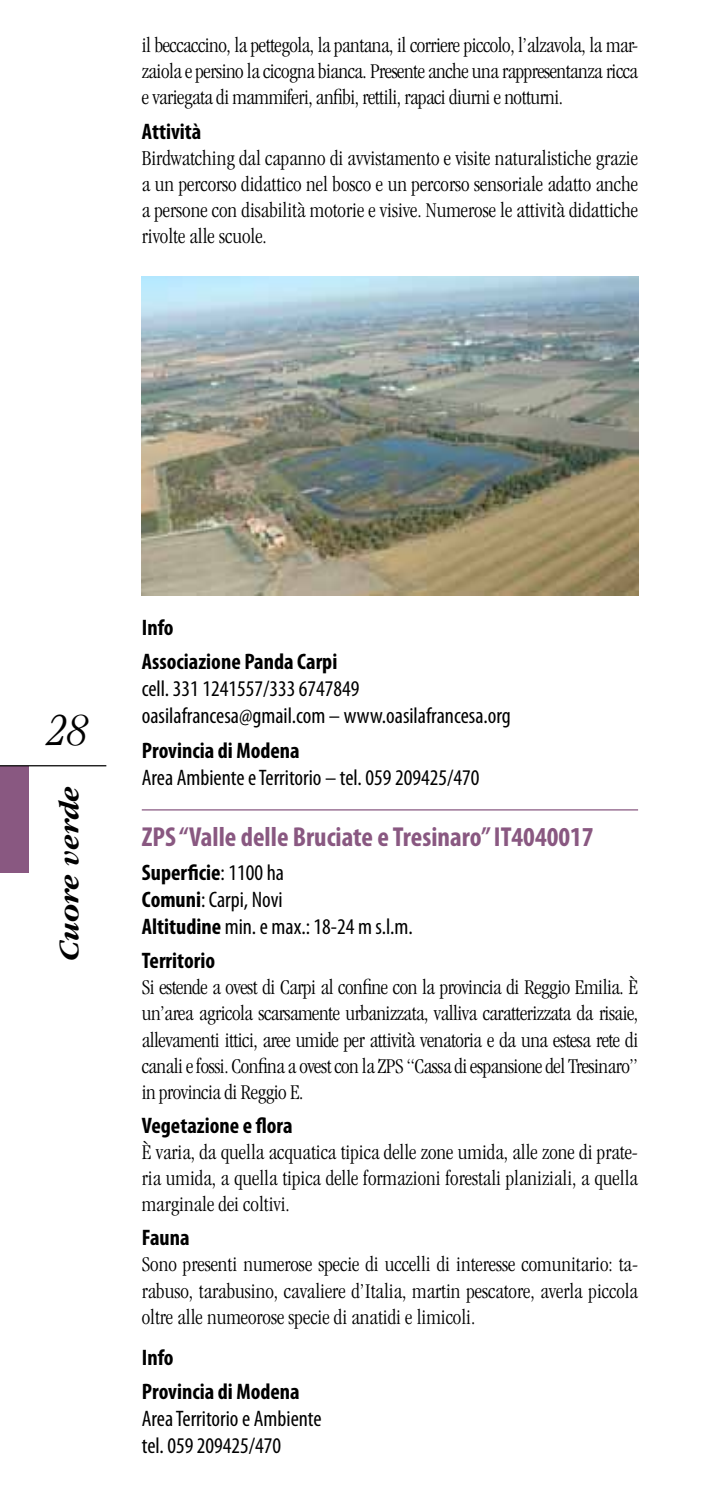
<style>
.page{position:relative;width:709px;height:1489px;background:#fff}
.page>*{position:absolute;margin:0;border:0;box-sizing:border-box;transform-origin:0 0}
.t1{font:italic 300 condensed 47.5px "Garamond";color:#000}
.t2{font:italic 700 30px "Garamond";letter-spacing:-.005em;color:#000}
.t3{font:700 condensed 27.5px "Myriad Pro";color:#895881}
.t4{font:condensed 22.5px/27px "Myriad Pro";color:#000}
.t5{font:700 condensed 22.5px/34px "Myriad Pro";color:#000}
.t6{font:300 condensed 21.75px/26px "Garamond";color:#000;text-align:justify}
.s1{font-weight:700}
</style>
<div class="page">
<hr style="left:142px;top:809px;width:496px;height:1px;background:#895881">
<img style="left:142px;top:276px;width:496px;height:319px">
<div style="left:0;top:766px;width:28px;height:106px;background:#895881"></div>
<hr style="left:0;top:765px;width:106px;height:1px;background:#000">
<p class="t6" style="left:142px;top:34px;width:498px">il beccaccino, la pettegola, la pantana, il corriere piccolo, l’alzavola, la mar&shy;zaiola e persino la cicogna bianca. Presente anche una rappresentanza ricca e variegata di mammiferi, anfibi, rettili, rapaci diurni e notturni.</p>
<p class="t5" style="left:142px;top:115px;width:61px">Attività</p>
<p class="t6" style="left:142px;top:146px;width:498px">Birdwatching dal capanno di avvistamento e visite naturalistiche grazie a un percorso didattico nel bosco e un percorso sensoriale adatto anche a persone con disabilità motorie e visive. Numerose le attività didattiche rivolte alle scuole.</p>
<h1 class="t1" style="left:47px;top:710px;width:43px">28</h1>
<h2 class="t2" style="left:58px;top:961px;width:177px;rotate:-90deg">Cuore verde</h2>
<p class="t5" style="left:142px;top:612px;width:197px">Info<br>Associazione Panda Carpi</p>
<p class="t4" style="left:142px;top:677px;width:370px">cell. 331 1241557/333 6747849 oasilafrancesa@gmail.com – www.oasilafrancesa.org</p>
<p class="t5" style="left:142px;top:734px;width:159px">Provincia di Modena</p>
<p class="t4" style="left:142px;top:765px;width:339px">Area Ambiente e Territorio – tel. 059 209425/470</p>
<p class="t3" style="left:142px;top:826px;width:453px">ZPS “Valle delle Bruciate e Tresinaro” IT4040017</p>
<p class="t4" style="left:142px;top:860px;width:272px"><span class="s1">Superficie</span>: 1100 ha<br><span class="s1">Comuni</span>: Carpi, Novi<br><span class="s1">Altitudine</span> min. e max.: 18-24 m s.l.m.</p>
<p class="t5" style="left:142px;top:945px;width:75px">Territorio</p>
<p class="t6" style="left:142px;top:975px;width:498px">Si estende a ovest di Carpi al confine con la provincia di Reggio Emilia. È un’area agricola scarsamente urbanizzata, valliva caratterizzata da risaie, allevamenti ittici, aree umide per attività venatoria e da una estesa rete di canali e fossi. Confina a ovest con la ZPS “Cassa di espansione del Tresinaro” in provincia di Reggio E.</p>
<p class="t5" style="left:142px;top:1109px;width:152px">Vegetazione e flora</p>
<p class="t6" style="left:142px;top:1140px;width:498px">È varia, da quella acquatica tipica delle zone umida, alle zone di prate&shy;ria umida, a quella tipica delle formazioni forestali planiziali, a quella marginale dei coltivi.</p>
<p class="t5" style="left:142px;top:1222px;width:49px">Fauna</p>
<p class="t6" style="left:142px;top:1252px;width:498px">Sono presenti numerose specie di uccelli di interesse comunitario: ta&shy;rabuso, tarabusino, cavaliere d’Italia, martin pescatore, averla piccola oltre alle numeorose specie di anatidi e limicoli.</p>
<p class="t5" style="left:142px;top:1341px;width:159px">Info<br>Provincia di Modena</p>
<p class="t4" style="left:142px;top:1406px;width:181px">Area Territorio e Ambiente tel. 059 209425/470</p>
</div>
